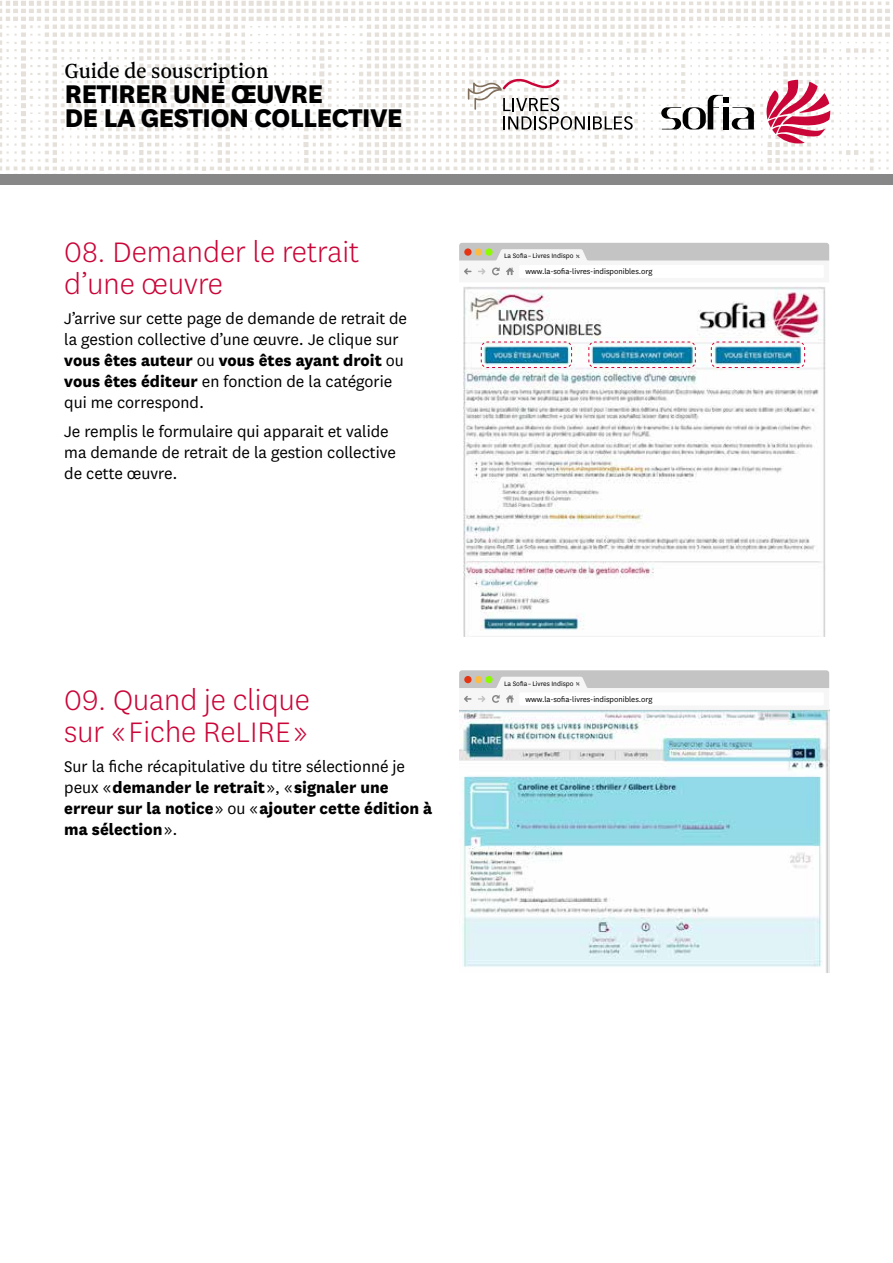
<style>
.page{position:relative;width:893px;height:1263px;background:#fff}
.page>*{position:absolute;margin:0;border:0;box-sizing:border-box;transform-origin:0 0}
.t1{font:300 33px/31.8px "National";color:#ca0538}
.t2{font:800 30px/24px "National";letter-spacing:-.03em;color:#000}
.t3{font:24px "Newzald";color:#000}
.t4{font:18px/21px "National";color:#000}
.t5{font:800 18px/21px "National";color:#000}
.t6{font:8.55px "National";color:#000}
.t7{font:7.5px "National";color:#000}
.s1{font-weight:800}
.s2{font-weight:400}
</style>
<div class="page">
<img style="left:0;top:1px;width:890px;height:170px">
<svg style="left:468px;top:77px;width:165px;height:53px"></svg>
<svg style="left:661px;top:95px;width:93px;height:34px"></svg>
<svg style="left:767px;top:80px;width:63px;height:63px"></svg>
<div style="left:0;top:174px;width:893px;height:10px;background:#878787"></div>
<img style="left:463px;top:286px;width:363px;height:350px">
<img style="left:459px;top:710px;width:370px;height:263px">
<svg style="left:459px;top:243px;width:370px;height:33px"></svg>
<svg style="left:459px;top:670px;width:370px;height:40px"></svg>
<svg style="left:481px;top:341px;width:91px;height:27px"></svg>
<svg style="left:588px;top:341px;width:108px;height:27px"></svg>
<svg style="left:711px;top:341px;width:94px;height:27px"></svg>
<h3 class="t3" style="left:65px;top:56px;width:205px">Guide de souscription</h3>
<h2 class="t2" style="left:65px;top:80px;width:340px">RETIRER UNE ŒUVRE<br>DE LA GESTION COLLECTIVE</h2>
<h1 class="t1" style="left:64px;top:235px;width:297px">08. Demander le retrait d’une œuvre</h1>
<p class="t4" style="left:64px;top:307px;width:344px">J’arrive sur cette page de demande de retrait de la gestion collective d’une œuvre. Je clique sur <span class="s1">vous êtes auteur</span> ou <span class="s1">vous êtes ayant droit</span> ou <span class="s1">vous êtes éditeur</span> en fonction de la catégorie qui me correspond.</p>
<p class="t4" style="left:64px;top:420px;width:333px">Je remplis le formulaire qui apparait et valide ma demande de retrait de la gestion collective de cette œuvre.</p>
<p class="t7" style="left:504px;top:251px;width:71px">La Sofia – Livres Indispo</p>
<p class="t6" style="left:525px;top:266px;width:129px">www.la-sofia-livres-indisponibles.org</p>
<h1 class="t1" style="left:64px;top:683px;width:247px">09. Quand je clique sur « Fiche ReLIRE »</h1>
<p class="t5" style="left:64px;top:754px;width:370px"><span class="s2">Sur la fiche récapitulative du titre sélectionné je peux «</span> demander le retrait <span class="s2">», «</span> signaler une erreur sur la notice <span class="s2">» ou «</span> ajouter cette édition à ma sélection <span class="s2">».</span></p>
<p class="t7" style="left:504px;top:678px;width:71px">La Sofia – Livres Indispo</p>
<p class="t6" style="left:525px;top:694px;width:129px">www.la-sofia-livres-indisponibles.org</p>
</div>
